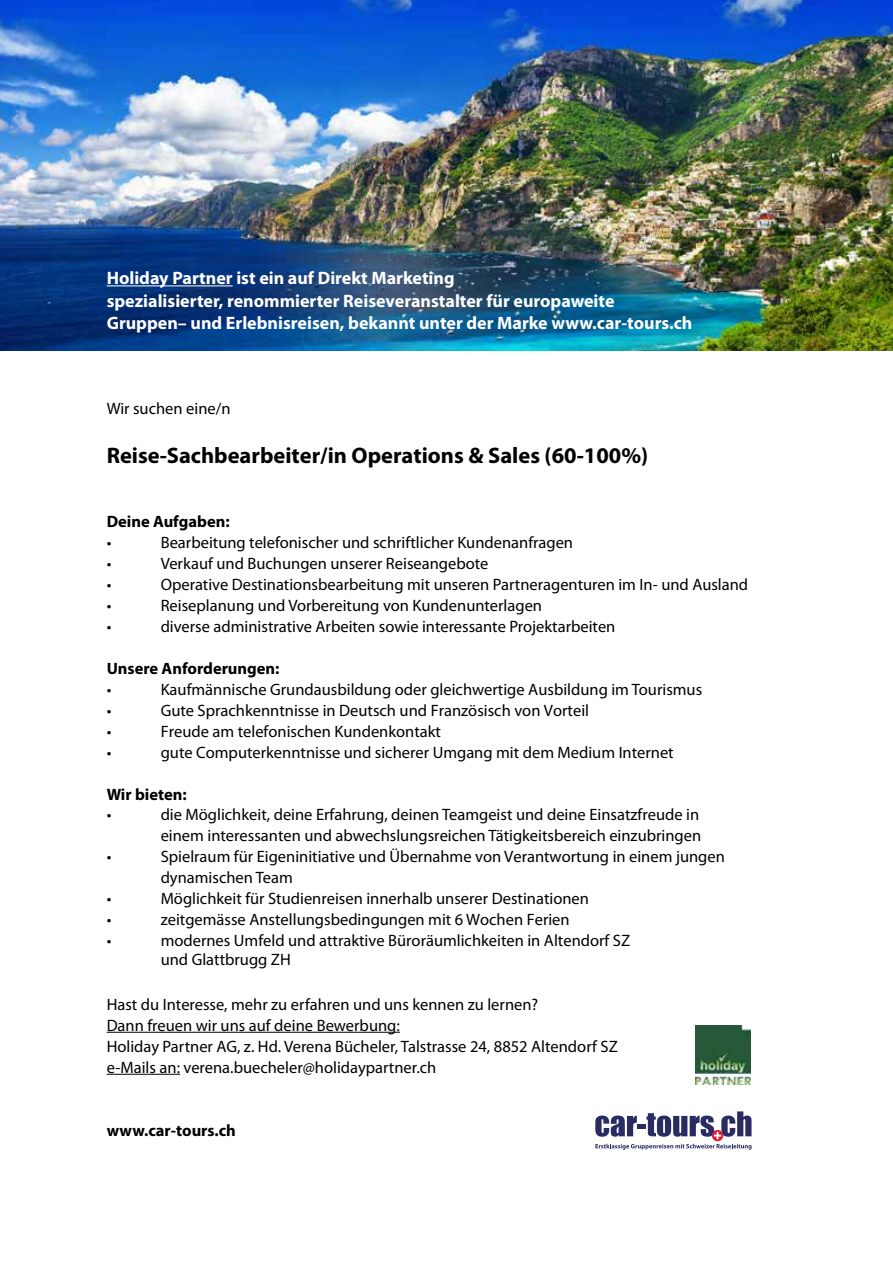
<style>
.page{position:relative;width:893px;height:1263px;background:#fff}
.page>*{position:absolute;margin:0;border:0;box-sizing:border-box;transform-origin:0 0}
.t1{font:700 22.5px "Myriad Pro";color:#000}
.t2{font:700 18px/22.5px "Myriad Pro";color:#fff}
.t3{font:16.5px/21px "Myriad Pro";color:#000}
.t4{font:700 16.5px "Myriad Pro";color:#000}
</style>
<div class="page">
<img style="left:0;top:0;width:893px;height:351px">
<hr style="left:107px;top:285px;width:126px;height:1px;background:#fff">
<hr style="left:107px;top:1032px;width:293px;height:1px;background:#000">
<hr style="left:107px;top:1074px;width:73px;height:1px;background:#000">
<img style="left:695px;top:1025px;width:55px;height:60px">
<svg style="left:595px;top:1111px;width:156px;height:39px"></svg>
<p class="t2" style="left:107px;top:268px;width:587px">Holiday Partner ist ein auf Direkt Marketing<br>spezialisierter, renommierter Reiseveranstalter für europaweite<br>Gruppen– und Erlebnisreisen, bekannt unter der Marke www.car-tours.ch</p>
<p class="t3" style="left:107px;top:398px;width:125px">Wir suchen eine/n</p>
<h1 class="t1" style="left:107px;top:447px;width:543px">Reise-Sachbearbeiter/in Operations &amp; Sales (60-100%)</h1>
<p class="t4" style="left:107px;top:515px;width:125px">Deine Aufgaben:</p>
<p class="t3" style="left:107px;top:532px;width:6px">•</p>
<p class="t3" style="left:161px;top:532px;width:414px">Bearbeitung telefonischer und schriftlicher Kundenanfragen</p>
<p class="t3" style="left:107px;top:553px;width:6px">•</p>
<p class="t3" style="left:161px;top:553px;width:329px">Verkauf und Buchungen unserer Reiseangebote</p>
<p class="t3" style="left:107px;top:574px;width:6px">•</p>
<p class="t3" style="left:161px;top:574px;width:589px">Operative Destinationsbearbeitung mit unseren Partneragenturen im In- und Ausland</p>
<p class="t3" style="left:107px;top:595px;width:6px">•</p>
<p class="t3" style="left:161px;top:595px;width:383px">Reiseplanung und Vorbereitung von Kundenunterlagen</p>
<p class="t3" style="left:107px;top:616px;width:6px">•</p>
<p class="t3" style="left:161px;top:616px;width:456px">diverse administrative Arbeiten sowie interessante Projektarbeiten</p>
<p class="t4" style="left:107px;top:662px;width:174px">Unsere Anforderungen:</p>
<p class="t3" style="left:107px;top:679px;width:6px">•</p>
<p class="t3" style="left:161px;top:679px;width:543px">Kaufmännische Grundausbildung oder gleichwertige Ausbildung im Tourismus</p>
<p class="t3" style="left:107px;top:700px;width:6px">•</p>
<p class="t3" style="left:161px;top:700px;width:430px">Gute Sprachkenntnisse in Deutsch und Französisch von Vorteil</p>
<p class="t3" style="left:107px;top:721px;width:6px">•</p>
<p class="t3" style="left:161px;top:721px;width:282px">Freude am telefonischen Kundenkontakt</p>
<p class="t3" style="left:107px;top:742px;width:6px">•</p>
<p class="t3" style="left:161px;top:742px;width:515px">gute Computerkenntnisse und sicherer Umgang mit dem Medium Internet</p>
<p class="t4" style="left:107px;top:788px;width:82px">Wir bieten:</p>
<p class="t3" style="left:107px;top:805px;width:6px">•</p>
<p class="t3" style="left:161px;top:805px;width:542px">die Möglichkeit, deine Erfahrung, deinen Teamgeist und deine Einsatzfreude in einem interessanten und abwechslungsreichen Tätigkeitsbereich einzubringen</p>
<p class="t3" style="left:107px;top:846px;width:6px">•</p>
<p class="t3" style="left:161px;top:846px;width:566px">Spielraum für Eigeninitiative und Übernahme von Verantwortung in einem jungen dynamischen Team</p>
<p class="t3" style="left:107px;top:888px;width:6px">•</p>
<p class="t3" style="left:161px;top:888px;width:430px">Möglichkeit für Studienreisen innerhalb unserer Destinationen</p>
<p class="t3" style="left:107px;top:909px;width:6px">•</p>
<p class="t3" style="left:161px;top:909px;width:411px">zeitgemässe Anstellungsbedingungen mit 6 Wochen Ferien</p>
<p class="t3" style="left:107px;top:930px;width:6px">•</p>
<p class="t3" style="left:161px;top:931px;width:471px;line-height:19.8px">modernes Umfeld und attraktive Büroräumlichkeiten in Altendorf SZ und Glattbrugg ZH</p>
<p class="t3" style="left:107px;top:994px;width:513px">Hast du Interesse, mehr zu erfahren und uns kennen zu lernen?<br>Dann freuen wir uns auf deine Bewerbung:<br>Holiday Partner AG, z. Hd. Verena Bücheler, Talstrasse 24, 8852 Altendorf SZ e-Mails an: verena.buecheler@holidaypartner.ch</p>
<p class="t4" style="left:107px;top:1124px;width:131px">www.car-tours.ch</p>
</div>
